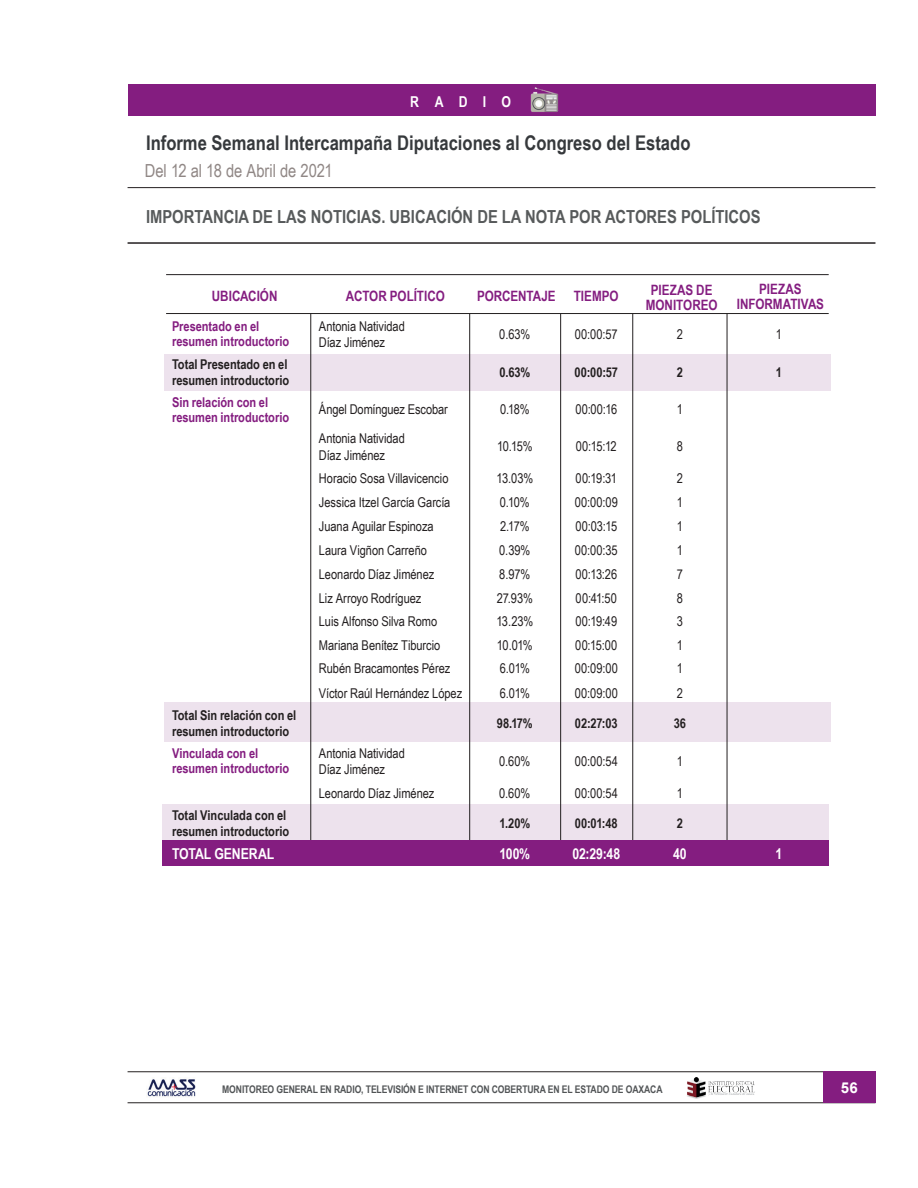
<style>
.page{position:relative;width:918px;height:1188px;background:#fff}
.page>*{position:absolute;margin:0;border:0;box-sizing:border-box;transform-origin:0 0}
.t1{font:700 20.25px "Arial Narrow";color:#36393c}
.t2{font:700 18px "Arial Narrow";color:#575a5b}
.t3{font:18px "Arial Narrow";letter-spacing:-.005em;color:#908785}
.t4{font:700 15px "Arial Narrow";letter-spacing:-.005em;color:#fff}
.t5{font:700 15px "Arial";color:#fff}
.t6{font:700 14.25px/15px "Arial Narrow";color:#841d80;text-align:center}
.t7{font:13.5px/16.2px "Arial Narrow";letter-spacing:-.005em;color:#231f20}
.t8{font:700 13.5px/16.2px "Arial Narrow";letter-spacing:-.005em;color:#231f20}
.t9{font:700 13.5px/15px "Arial Narrow";letter-spacing:-.005em;color:#841d80}
.t10{font:700 10.5px "Arial Narrow";letter-spacing:-.01em;color:#515456}
</style>
<div class="page">
<hr style="left:128px;top:1072px;width:747px;height:1px;background:#231f20">
<hr style="left:128px;top:1103px;width:747px;height:1px;background:#231f20">
<div style="left:823px;top:1072px;width:52px;height:31px;background:#841d80"></div>
<img style="left:147px;top:1079px;width:49px;height:18px">
<img style="left:687px;top:1077px;width:68px;height:22px">
<hr style="left:128px;top:242px;width:747px;height:2px;background:#231f20">
<hr style="left:128px;top:187px;width:747px;height:1px;background:#231f20">
<div style="left:128px;top:85px;width:747px;height:31px;background:#841d80"></div>
<img style="left:529px;top:84px;width:30px;height:28px">
<div style="left:162px;top:804px;width:667px;height:40px;background:#ede2ed"></div>
<div style="left:164px;top:354px;width:667px;height:37px;background:#ede2ed"></div>
<div style="left:164px;top:703px;width:667px;height:39px;background:#ede2ed"></div>
<hr style="left:166px;top:274px;width:663px;height:1px;background:#231f20">
<hr style="left:166px;top:313px;width:663px;height:1px;background:#231f20">
<hr style="left:560px;top:314px;width:1px;height:545px;background:#231f20">
<hr style="left:632px;top:313px;width:1px;height:546px;background:#231f20">
<hr style="left:310px;top:313px;width:1px;height:546px;background:#231f20">
<hr style="left:469px;top:313px;width:1px;height:546px;background:#231f20">
<hr style="left:727px;top:313px;width:1px;height:546px;background:#231f20">
<div style="left:162px;top:840px;width:666px;height:26px;background:#841d80"></div>
<p class="t4" style="left:410px;top:90px;width:102px">RADIO</p>
<h1 class="t1" style="left:146px;top:128px;width:546px">Informe Semanal Intercampaña Diputaciones al Congreso del Estado</h1>
<h2 class="t3" style="left:145px;top:158px;width:189px">Del 12 al 18 de Abril de 2021</h2>
<h2 class="t2" style="left:146px;top:203px;width:616px">IMPORTANCIA DE LAS NOTICIAS. UBICACIÓN DE LA NOTA POR ACTORES POLÍTICOS</h2>
<p class="t6" style="left:212px;top:288px;width:67px">UBICACIÓN</p>
<p class="t6" style="left:346px;top:288px;width:100px">ACTOR POLÍTICO</p>
<p class="t6" style="left:477px;top:288px;width:80px">PORCENTAJE</p>
<p class="t6" style="left:574px;top:288px;width:46px">TIEMPO</p>
<p class="t6" style="left:646px;top:282px;width:73px">PIEZAS DE<br>MONITOREO</p>
<p class="t6" style="left:737px;top:281px;width:89px">PIEZAS<br>INFORMATIVAS</p>
<p class="t9" style="left:172px;top:318px;width:119px">Presentado en el resumen introductorio</p>
<p class="t7" style="left:319px;top:317px;width:87px">Antonia Natividad<br>Díaz Jiménez</p>
<p class="t7" style="left:499px;top:325px;width:33px">0.63%</p>
<p class="t7" style="left:575px;top:325px;width:44px">00:00:57</p>
<p class="t7" style="left:677px;top:325px;width:8px">2</p>
<p class="t7" style="left:776px;top:325px;width:8px">1</p>
<p class="t8" style="left:172px;top:355px;width:119px">Total Presentado en el resumen introductorio</p>
<p class="t8" style="left:499px;top:363px;width:32px">0.63%</p>
<p class="t8" style="left:575px;top:363px;width:45px">00:00:57</p>
<p class="t8" style="left:677px;top:363px;width:8px">2</p>
<p class="t8" style="left:776px;top:363px;width:8px">1</p>
<p class="t9" style="left:172px;top:394px;width:119px">Sin relación con el resumen introductorio</p>
<p class="t7" style="left:319px;top:401px;width:130px">Ángel Domínguez Escobar</p>
<p class="t7" style="left:500px;top:401px;width:31px">0.18%</p>
<p class="t7" style="left:575px;top:401px;width:43px">00:00:16</p>
<p class="t7" style="left:677px;top:401px;width:8px">1</p>
<p class="t7" style="left:319px;top:430px;width:87px">Antonia Natividad<br>Díaz Jiménez</p>
<p class="t7" style="left:497px;top:438px;width:37px">10.15%</p>
<p class="t7" style="left:576px;top:438px;width:42px">00:15:12</p>
<p class="t7" style="left:677px;top:438px;width:8px">8</p>
<p class="t7" style="left:319px;top:470px;width:131px">Horacio Sosa Villavicencio</p>
<p class="t7" style="left:497px;top:470px;width:38px">13.03%</p>
<p class="t7" style="left:576px;top:470px;width:43px">00:19:31</p>
<p class="t7" style="left:677px;top:470px;width:8px">2</p>
<p class="t7" style="left:319px;top:494px;width:133px">Jessica Itzel García García</p>
<p class="t7" style="left:500px;top:494px;width:31px">0.10%</p>
<p class="t7" style="left:575px;top:494px;width:45px">00:00:09</p>
<p class="t7" style="left:677px;top:494px;width:8px">1</p>
<p class="t7" style="left:319px;top:518px;width:116px">Juana Aguilar Espinoza</p>
<p class="t7" style="left:500px;top:518px;width:31px">2.17%</p>
<p class="t7" style="left:575px;top:518px;width:43px">00:03:15</p>
<p class="t7" style="left:677px;top:518px;width:8px">1</p>
<p class="t7" style="left:319px;top:542px;width:110px">Laura Vigñon Carreño</p>
<p class="t7" style="left:499px;top:542px;width:33px">0.39%</p>
<p class="t7" style="left:575px;top:542px;width:44px">00:00:35</p>
<p class="t7" style="left:677px;top:542px;width:8px">1</p>
<p class="t7" style="left:319px;top:565px;width:117px">Leonardo Díaz Jiménez</p>
<p class="t7" style="left:499px;top:565px;width:33px">8.97%</p>
<p class="t7" style="left:575px;top:565px;width:43px">00:13:26</p>
<p class="t7" style="left:677px;top:565px;width:8px">7</p>
<p class="t7" style="left:319px;top:589px;width:104px">Liz Arroyo Rodríguez</p>
<p class="t7" style="left:497px;top:589px;width:38px">27.93%</p>
<p class="t7" style="left:576px;top:589px;width:43px">00:41:50</p>
<p class="t7" style="left:677px;top:589px;width:8px">8</p>
<p class="t7" style="left:319px;top:613px;width:120px">Luis Alfonso Silva Romo</p>
<p class="t7" style="left:496px;top:613px;width:38px">13.23%</p>
<p class="t7" style="left:575px;top:613px;width:43px">00:19:49</p>
<p class="t7" style="left:677px;top:613px;width:8px">3</p>
<p class="t7" style="left:319px;top:637px;width:123px">Mariana Benítez Tiburcio</p>
<p class="t7" style="left:497px;top:637px;width:37px">10.01%</p>
<p class="t7" style="left:575px;top:637px;width:44px">00:15:00</p>
<p class="t7" style="left:677px;top:637px;width:8px">1</p>
<p class="t7" style="left:319px;top:660px;width:133px">Rubén Bracamontes Pérez</p>
<p class="t7" style="left:500px;top:660px;width:32px">6.01%</p>
<p class="t7" style="left:575px;top:660px;width:45px">00:09:00</p>
<p class="t7" style="left:677px;top:660px;width:8px">1</p>
<p class="t7" style="left:319px;top:685px;width:145px">Víctor Raúl Hernández López</p>
<p class="t7" style="left:500px;top:685px;width:32px">6.01%</p>
<p class="t7" style="left:575px;top:685px;width:45px">00:09:00</p>
<p class="t7" style="left:677px;top:685px;width:8px">2</p>
<p class="t8" style="left:172px;top:706px;width:126px">Total Sin relación con el resumen introductorio</p>
<p class="t8" style="left:497px;top:714px;width:37px">98.17%</p>
<p class="t8" style="left:575px;top:714px;width:44px">02:27:03</p>
<p class="t8" style="left:674px;top:714px;width:14px">36</p>
<p class="t9" style="left:172px;top:745px;width:119px">Vinculada con el resumen introductorio</p>
<p class="t7" style="left:319px;top:744px;width:87px">Antonia Natividad<br>Díaz Jiménez</p>
<p class="t7" style="left:499px;top:752px;width:33px">0.60%</p>
<p class="t7" style="left:575px;top:752px;width:45px">00:00:54</p>
<p class="t7" style="left:677px;top:752px;width:8px">1</p>
<p class="t7" style="left:319px;top:784px;width:117px">Leonardo Díaz Jiménez</p>
<p class="t7" style="left:499px;top:784px;width:33px">0.60%</p>
<p class="t7" style="left:575px;top:784px;width:45px">00:00:54</p>
<p class="t7" style="left:677px;top:784px;width:8px">1</p>
<p class="t8" style="left:172px;top:806px;width:119px">Total Vinculada con el resumen introductorio</p>
<p class="t8" style="left:499px;top:814px;width:32px">1.20%</p>
<p class="t8" style="left:575px;top:814px;width:44px">00:01:48</p>
<p class="t8" style="left:677px;top:814px;width:8px">2</p>
<p class="t4" style="left:172px;top:842px;width:104px">TOTAL GENERAL</p>
<p class="t4" style="left:499px;top:842px;width:32px">100%</p>
<p class="t4" style="left:572px;top:842px;width:49px">02:29:48</p>
<p class="t4" style="left:673px;top:842px;width:15px">40</p>
<p class="t4" style="left:775px;top:842px;width:8px">1</p>
<p class="t10" style="left:222px;top:1081px;width:442px">MONITOREO GENERAL EN RADIO, TELEVISIÓN E INTERNET CON COBERTURA EN EL ESTADO DE OAXACA</p>
<p class="t5" style="left:841px;top:1077px;width:18px">56</p>
</div>
